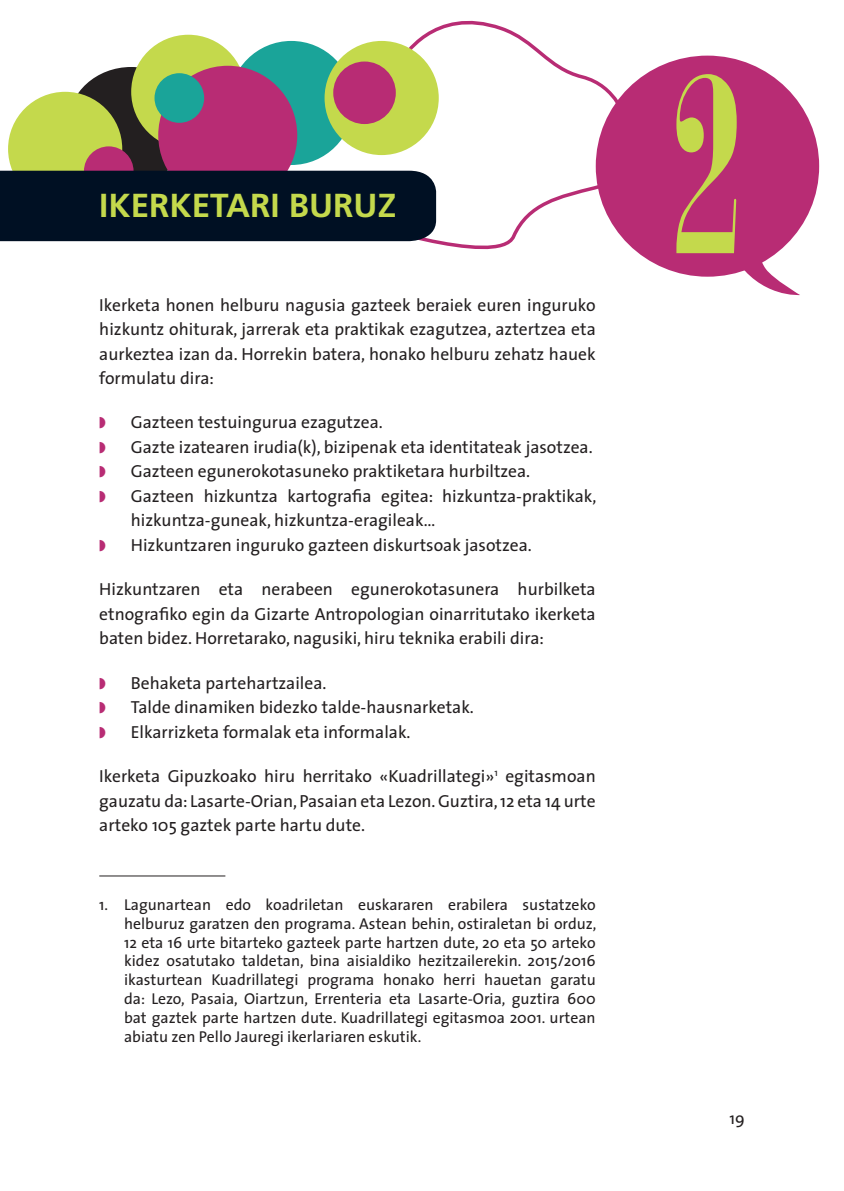
<style>
.page{position:relative;width:844px;height:1191px;background:#fff}
.page>*{position:absolute;margin:0;border:0;box-sizing:border-box;transform-origin:0 0}
.Testua{font:241.85px "Onyx";color:#c4d94c}
._1__izenburua{font:700 33.25px "Frutiger";color:#c4d94c}
.Testua-2{font:17.5px/24.5px "The Sans";color:#231f20;text-align:justify}
.t1{font:16.62px "The Sans";color:#231f20}
.Oina{font:15.75px/18.9px "The Sans";color:#231f20;text-align:justify}
</style>
<div class="page">
<svg style="left:725px;top:242px;width:74px;height:54px"></svg>
<svg style="left:344px;top:136px;width:253px;height:114px"></svg>
<hr style="left:99px;top:875px;width:126px;height:1px;background:#231f20">
<svg style="left:398px;top:20px;width:232px;height:109px"></svg>
<div style="left:68px;top:67px;width:126px;height:114px;background:#231f20;border-radius:50%"></div>
<div style="left:229px;top:41px;width:124px;height:124px;background:#1aa499;border-radius:50%"></div>
<div style="left:8px;top:92px;width:114px;height:114px;background:#c4d94c;border-radius:50%"></div>
<div style="left:131px;top:35px;width:114px;height:114px;background:#c4d94c;border-radius:50%"></div>
<div style="left:324px;top:41px;width:114px;height:114px;background:#c4d94c;border-radius:50%"></div>
<div style="left:158px;top:66px;width:139px;height:139px;background:#b82c74;border-radius:50%"></div>
<div style="left:333px;top:62px;width:62px;height:62px;background:#b82c74;border-radius:50%"></div>
<div style="left:84px;top:146px;width:49px;height:50px;background:#b82c74;border-radius:50%"></div>
<div style="left:154px;top:73px;width:50px;height:50px;background:#1aa499;border-radius:50%"></div>
<div style="left:0;top:171px;width:436px;height:70px;background:#001023"></div>
<div style="left:595px;top:56px;width:224px;height:221px;background:#b82c74;border-radius:50%"></div>
<p class="_1__izenburua" style="left:99px;top:186px;width:298px">IKERKETARI BURUZ</p>
<p class="Testua-2" style="left:99px;top:292px;width:498px">Ikerketa honen helburu nagusia gazteek beraiek euren inguruko hizkuntz ohiturak, jarrerak eta praktikak ezagutzea, aztertzea eta aurkeztea izan da. Horrekin batera, honako helburu zehatz hauek formulatu dira:</p>
<p class="Testua-2" style="left:131px;top:410px;width:253px">Gazteen testuingurua ezagutzea.</p>
<p class="Testua-2" style="left:131px;top:434px;width:463px">Gazte izatearen irudia(k), bizipenak eta identitateak jasotzea.</p>
<p class="Testua-2" style="left:131px;top:459px;width:401px">Gazteen egunerokotasuneko praktiketara hurbiltzea.</p>
<p class="Testua-2" style="left:131px;top:483px;width:467px">Gazteen hizkuntza kartografia egitea: hizkuntza-praktikak, hizkuntza-guneak, hizkuntza-eragileak…</p>
<p class="Testua-2" style="left:131px;top:532px;width:402px">Hizkuntzaren inguruko gazteen diskurtsoak jasotzea.</p>
<p class="Testua-2" style="left:99px;top:576px;width:498px">Hizkuntzaren eta nerabeen egunerokotasunera hurbilketa etnografiko egin da Gizarte Antropologian oinarritutako ikerketa baten bidez. Horretarako, nagusiki, hiru teknika erabili dira:</p>
<p class="Testua-2" style="left:131px;top:670px;width:197px">Behaketa partehartzailea.</p>
<p class="Testua-2" style="left:131px;top:694px;width:344px">Talde dinamiken bidezko talde-hausnarketak.</p>
<p class="Testua-2" style="left:131px;top:719px;width:281px">Elkarrizketa formalak eta informalak.</p>
<p class="Testua-2" style="left:99px;top:763px;width:498px">Ikerketa Gipuzkoako hiru herritako «Kuadrillategi»<sup>1</sup> egitasmoan gauzatu da: Lasarte-Orian, Pasaian eta Lezon. Guztira, 12 eta 14 urte arteko 105 gaztek parte hartu dute.</p>
<p class="Oina" style="left:124px;top:894px;width:474px;text-indent:-25px">1. Lagunartean edo koadriletan euskararen erabilera sustatzeko helburuz garatzen den programa. Astean behin, ostiraletan bi orduz, 12 eta 16 urte bitarteko gazteek parte hartzen dute, 20 eta 50 arteko kidez osatutako taldetan, bina aisialdiko hezitzailerekin. 2015/2016 ikasturtean Kuadrillategi programa honako herri hauetan garatu da: Lezo, Pasaia, Oiartzun, Errenteria eta Lasarte-Oria, guztira 600 bat gaztek parte hartzen dute. Kuadrillategi egitasmoa 2001. urtean abiatu zen Pello Jauregi ikerlariaren eskutik.</p>
<p class="Testua" style="left:673px;top:28px;width:69px">2</p>
<p class="t1" style="left:729px;top:1104px;width:17px">19</p>
</div>
